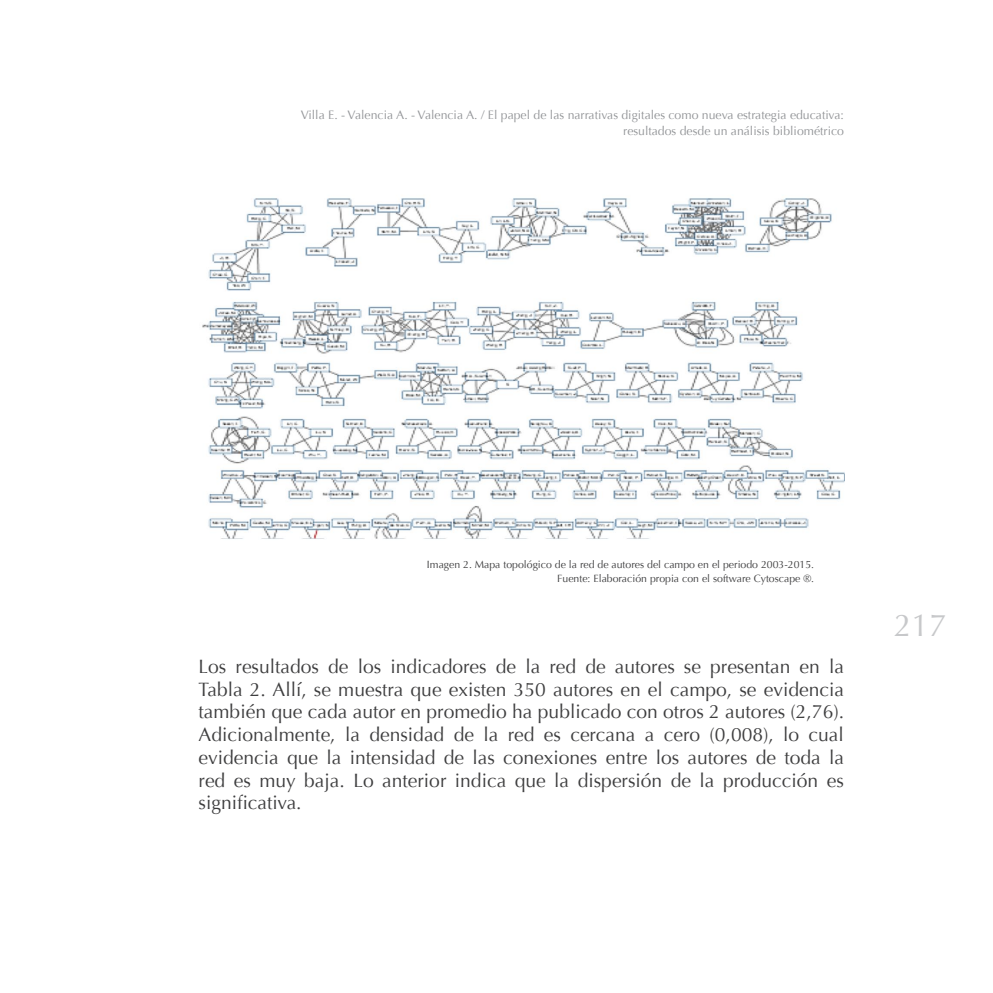
<style>
.page{position:relative;width:993px;height:993px;background:#fff}
.page>*{position:absolute;margin:0;border:0;box-sizing:border-box;transform-origin:0 0}
.t1{font:31.5px "Optima";color:#c7c8ca}
.t2{font:19.25px/22.8px "Optima";color:#3e3e3f;text-align:justify}
.t3{font:12.25px/15.8px "Optima";color:#939598;text-align:right}
.t4{font:10.5px/14px "Optima";color:#3e3e3f;text-align:right}
</style>
<div class="page">
<img style="left:202px;top:198px;width:641px;height:341px">
<p class="t3" style="left:301px;top:107px;width:544px">Villa E. - Valencia A. - Valencia A. / El papel de las narrativas digitales como nueva estrategia educativa: resultados desde un análisis bibliométrico</p>
<p class="t4" style="left:427px;top:557px;width:388px">Imagen 2. Mapa topológico de la red de autores del campo en el periodo 2003-2015.<br>Fuente: Elaboración propia con el software Cytoscape ®.</p>
<p class="t2" style="left:198px;top:655px;width:646px">Los resultados de los indicadores de la red de autores se presentan en la Tabla 2. Allí, se muestra que existen 350 autores en el campo, se evidencia también que cada autor en promedio ha publicado con otros 2 autores (2,76).<br>Adicionalmente, la densidad de la red es cercana a cero (0,008), lo cual evidencia que la intensidad de las conexiones entre los autores de toda la red es muy baja. Lo anterior indica que la dispersión de la producción es significativa.</p>
<h1 class="t1" style="left:893px;top:607px;width:54px">217</h1>
</div>
